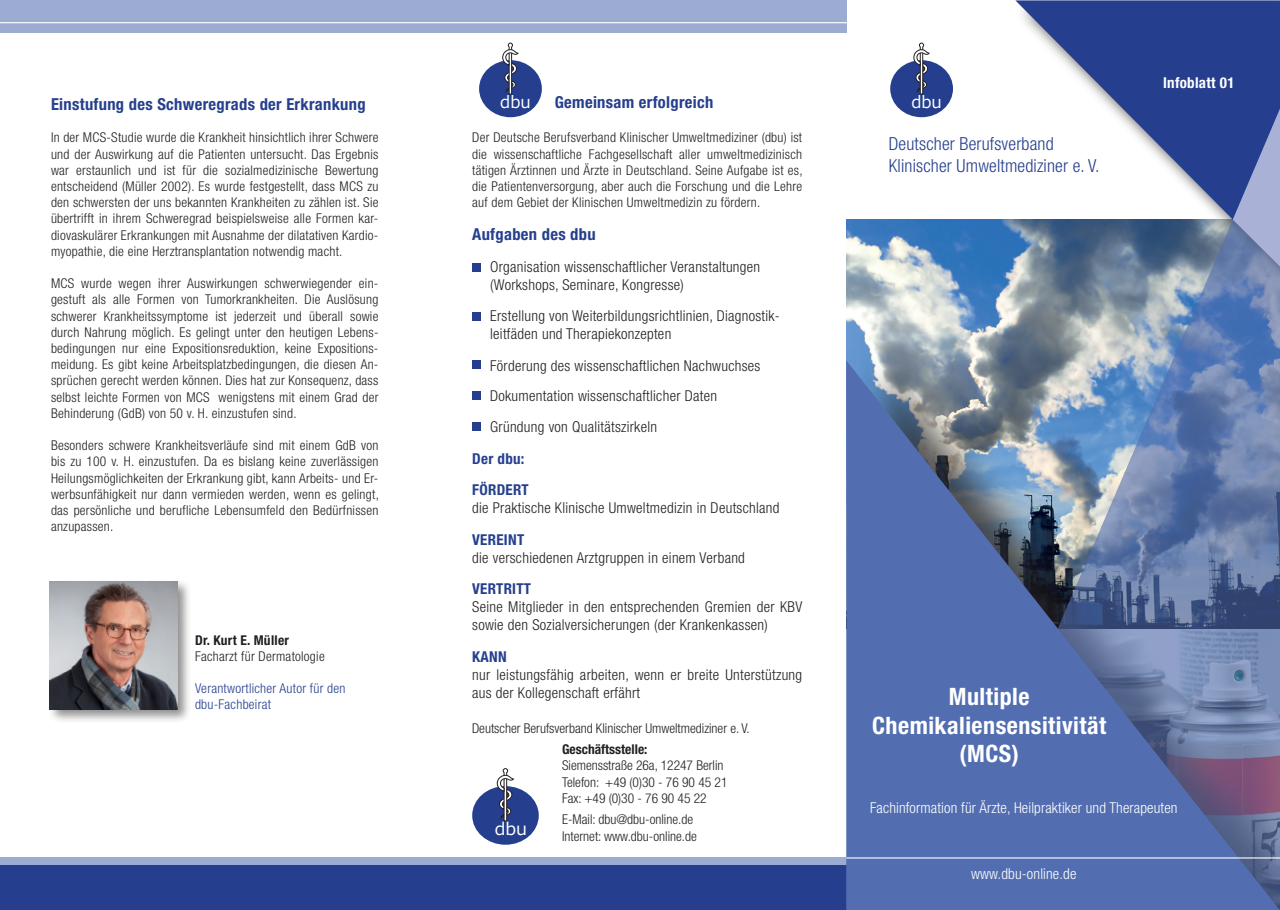
<style>
.page{position:relative;width:1280px;height:910px;background:#fff}
.page>*{position:absolute;margin:0;border:0;box-sizing:border-box;transform-origin:0 0}
.t1{font:700 condensed 24px/28.8px "Helvetica Neue LT Std";letter-spacing:.02em;color:#fff;text-align:center}
.t2{font:300 condensed 18px/21.6px "Helvetica Neue LT Std";letter-spacing:.01em;color:#253f8e}
.t3{font:17.1px "Meiryo UI";color:#fff}
.t4{font:16.65px "Meiryo UI";color:#fff}
.t5{font:700 condensed 16.5px "Helvetica Neue LT Std";letter-spacing:.02em;color:#253f8e}
.t6{font:300 condensed 15px/18px "Helvetica Neue LT Std";letter-spacing:.02em;color:#231f20}
.t7{font:300 condensed 15px "Helvetica Neue LT Std";letter-spacing:.01em;color:#fff}
.t8{font:700 condensed 15px/31.5px "Helvetica Neue LT Std";letter-spacing:.02em;color:#253f8e}
.t9{font:700 condensed 15px "Helvetica Neue LT Std";letter-spacing:.02em;color:#fff}
.t10{font:300 condensed 13.5px/16.2px "Helvetica Neue LT Std";letter-spacing:.02em;color:#231f20;text-align:justify}
.t11{font:300 condensed 13.5px/16.2px "Helvetica Neue LT Std";color:#231f20}
.t12{font:300 condensed 13.5px/16.2px "Helvetica Neue LT Std";letter-spacing:.02em;color:#253f8e}
.t13{font:700 condensed 13.5px "Helvetica Neue LT Std";color:#231f20}
.t14{font:700 condensed 13.5px "Helvetica Neue LT Std";letter-spacing:.02em;color:#231f20}
</style>
<div class="page">
<img style="left:846px;top:220px;width:212px;height:140px">
<div style="left:0;top:857px;width:850px;height:9px;background:#9babd2"></div>
<div style="left:0;top:866px;width:850px;height:44px;background:#253f8e"></div>
<div style="left:890px;top:60px;width:63px;height:57px;background:#253f8e;border-radius:50%"></div>
<svg style="left:913px;top:43px;width:16px;height:52px"></svg>
<div style="left:472px;top:786px;width:67px;height:59px;background:#253f8e;border-radius:50%"></div>
<svg style="left:497px;top:768px;width:17px;height:54px"></svg>
<div style="left:0;top:0;width:846px;height:33px;background:#9babd2"></div>
<div style="left:48px;top:579px;width:144px;height:144px;background:#231f20;opacity:.5"></div>
<img style="left:50px;top:581px;width:128px;height:128px">
<svg style="left:846px;top:360px;width:212px;height:550px;background:#5972a8"></svg>
<svg style="left:1015px;top:0;width:265px;height:267px;fill:#253f8e"></svg>
<svg style="left:1058px;top:117px;width:222px;height:793px;background:#7084ad"></svg>
<svg style="left:1233px;top:109px;width:47px;height:158px;background:#7181b6"></svg>
<hr style="left:846px;top:857px;width:434px;height:1px;background:#fff">
<hr style="left:0;top:22px;width:857px;height:1px;background:#fff">
<div style="left:479px;top:60px;width:63px;height:57px;background:#253f8e;border-radius:50%"></div>
<svg style="left:502px;top:43px;width:16px;height:52px"></svg>
<div style="left:472px;top:263px;width:8px;height:9px;background:#253f8e"></div>
<div style="left:472px;top:312px;width:8px;height:8px;background:#253f8e"></div>
<div style="left:472px;top:361px;width:8px;height:8px;background:#253f8e"></div>
<div style="left:472px;top:391px;width:8px;height:9px;background:#253f8e"></div>
<div style="left:472px;top:422px;width:8px;height:9px;background:#253f8e"></div>
<p class="t5" style="left:51px;top:94px;width:316px">Einstufung des Schweregrads der Erkrankung</p>
<p class="t10" style="left:51px;top:129px;width:329px">In der MCS-Studie wurde die Krankheit hinsichtlich ihrer Schwere und der Auswirkung auf die Patienten untersucht. Das Ergebnis war erstaunlich und ist für die sozialmedizinische Bewertung entscheidend (Müller 2002). Es wurde festgestellt, dass MCS zu den schwersten der uns bekannten Krankheiten zu zählen ist. Sie übertrifft in ihrem Schweregrad beispielsweise alle Formen kar&shy;diovaskulärer Erkrankungen mit Ausnahme der dilatativen Kardio&shy;myopathie, die eine Herztransplantation notwendig macht.</p>
<p class="t10" style="left:51px;top:275px;width:329px">MCS wurde wegen ihrer Auswirkungen schwerwiegender ein&shy;gestuft als alle Formen von Tumorkrankheiten. Die Auslösung schwerer Krankheitssymptome ist jederzeit und überall sowie durch Nahrung möglich. Es gelingt unter den heutigen Lebens&shy;bedingungen nur eine Expositionsreduktion, keine Expositions&shy;meidung. Es gibt keine Arbeitsplatzbedingungen, die diesen An&shy;sprüchen gerecht werden können. Dies hat zur Konsequenz, dass selbst leichte Formen von MCS wenigstens mit einem Grad der Behinderung (GdB) von 50 v. H. einzustufen sind.</p>
<p class="t10" style="left:51px;top:437px;width:329px">Besonders schwere Krankheitsverläufe sind mit einem GdB von bis zu 100 v. H. einzustufen. Da es bislang keine zuverlässigen Heilungsmöglichkeiten der Erkrankung gibt, kann Arbeits- und Er&shy;werbsunfähigkeit nur dann vermieden werden, wenn es gelingt, das persönliche und berufliche Lebensumfeld den Bedürfnissen anzupassen.</p>
<p class="t14" style="left:195px;top:632px;width:95px">Dr. Kurt E. Müller</p>
<p class="t10" style="left:195px;top:648px;width:131px">Facharzt für Dermatologie</p>
<p class="t12" style="left:195px;top:680px;width:152px">Verantwortlicher Autor für den dbu-Fachbeirat</p>
<p class="t4" style="left:500px;top:90px;width:32px">dbu</p>
<p class="t5" style="left:555px;top:92px;width:160px">Gemeinsam erfolgreich</p>
<p class="t10" style="left:472px;top:129px;width:332px">Der Deutsche Berufsverband Klinischer Umweltmediziner (dbu) ist die wissenschaftliche Fachgesellschaft aller umweltmedizinisch tätigen Ärztinnen und Ärzte in Deutschland. Seine Aufgabe ist es, die Patientenversorgung, aber auch die Forschung und die Lehre auf dem Gebiet der Klinischen Umweltmedizin zu fördern.</p>
<p class="t5" style="left:472px;top:225px;width:125px">Aufgaben des dbu</p>
<p class="t6" style="left:490px;top:257px;width:272px">Organisation wissenschaftlicher Veranstaltungen (Workshops, Seminare, Kongresse)</p>
<p class="t6" style="left:490px;top:307px;width:291px">Erstellung von Weiterbildungsrichtlinien, Diagnostik&shy;leitfäden und Therapiekonzepten</p>
<p class="t6" style="left:490px;top:350px;width:272px;line-height:30px">Förderung des wissenschaftlichen Nachwuchses<br>Dokumentation wissenschaftlicher Daten</p>
<p class="t6" style="left:490px;top:418px;width:168px">Gründung von Qualitätszirkeln</p>
<p class="t8" style="left:472px;top:443px;width:58px">Der dbu:<br>FÖRDERT</p>
<p class="t6" style="left:472px;top:499px;width:309px">die Praktische Klinische Umweltmedizin in Deutschland</p>
<p class="t8" style="left:472px;top:524px;width:54px">VEREINT</p>
<p class="t6" style="left:472px;top:548px;width:274px">die verschiedenen Arztgruppen in einem Verband</p>
<p class="t8" style="left:472px;top:573px;width:60px">VERTRITT</p>
<p class="t6" style="left:472px;top:598px;width:332px">Seine Mitglieder in den entsprechenden Gremien der KBV sowie den Sozialversicherungen (der Krankenkassen)</p>
<p class="t8" style="left:472px;top:641px;width:36px">KANN</p>
<p class="t6" style="left:472px;top:665px;width:332px">nur leistungsfähig arbeiten, wenn er breite Unterstützung aus der Kollegenschaft erfährt</p>
<p class="t11" style="left:472px;top:719px;width:279px">Deutscher Berufsverband Klinischer Umweltmediziner e. V.</p>
<p class="t13" style="left:562px;top:741px;width:87px">Geschäftsstelle:</p>
<p class="t11" style="left:562px;top:757px;width:167px">Siemensstraße 26a, 12247 Berlin<br>Telefon: +49 (0)30 - 76 90 45 21<br>Fax: +49 (0)30 - 76 90 45 22</p>
<p class="t11" style="left:562px;top:811px;width:136px">E-Mail: dbu@dbu-online.de<br>Internet: www.dbu-online.de</p>
<p class="t3" style="left:495px;top:817px;width:34px">dbu</p>
<p class="t4" style="left:911px;top:90px;width:32px">dbu</p>
<h2 class="t2" style="left:889px;top:133px;width:212px">Deutscher Berufsverband<br>Klinischer Umweltmediziner e. V.</h2>
<p class="t9" style="left:1163px;top:74px;width:73px">Infoblatt 01</p>
<h1 class="t1" style="left:872px;top:681px;width:235px">Multiple<br>Chemikaliensensitivität (MCS)</h1>
<p class="t7" style="left:870px;top:799px;width:309px">Fachinformation für Ärzte, Heilpraktiker und Therapeuten</p>
<p class="t7" style="left:971px;top:865px;width:107px">www.dbu-online.de</p>
</div>
